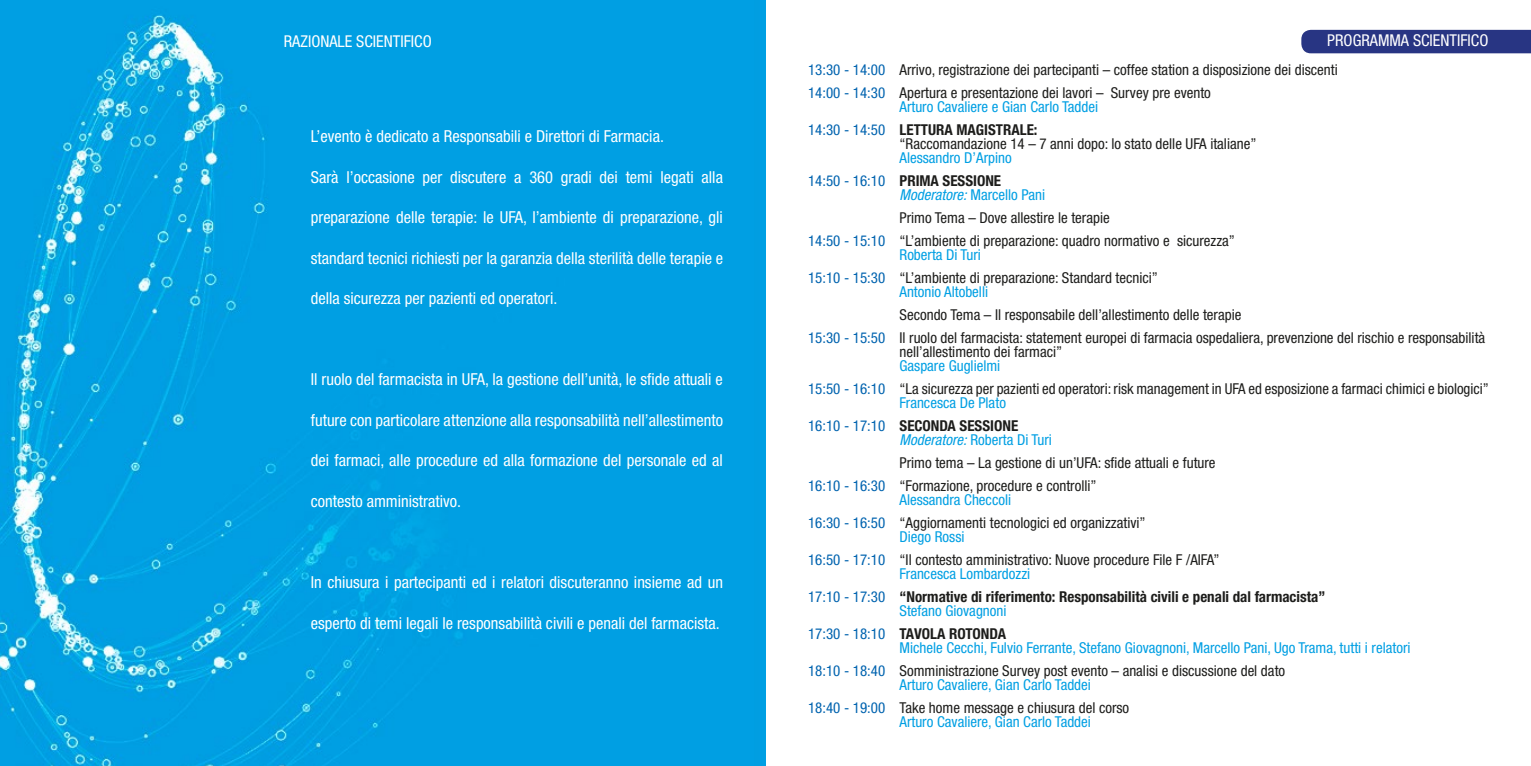
<style>
.page{position:relative;width:1531px;height:766px;background:#fff}
.page>*{position:absolute;margin:0;border:0;box-sizing:border-box;transform-origin:0 0}
.t1{font:condensed 16.5px "Helvetica Neue LT Std";color:#fff}
.t2{font:condensed 16.35px "Helvetica Neue LT Std";color:#fff}
.t3{font:condensed 15px/22.8px "Helvetica Neue LT Std";color:#1d1d1b}
.t4{font:condensed 15px/22.8px "Helvetica Neue LT Std";color:#009fe3}
.t5{font:700 condensed 15px/22.8px "Helvetica Neue LT Std";color:#1d1d1b}
.s1{color:#0063af}
.s2{font-weight:700;color:#1d1d1b}
.s3{font-style:italic}
.s4{color:#009fe3}
.s5{font-weight:400;color:#009fe3}
.s6{font-weight:400;color:#0063af}
.s7{color:#1d1d1b}
</style>
<div class="page">
<div style="left:0;top:0;width:766px;height:765px;background:#009fe3"></div>
<div style="left:1301px;top:30px;width:230px;height:23px;background:#283583"></div>
<p class="t2" style="left:284px;top:32px;width:149px">RAZIONALE SCIENTIFICO</p>
<p class="t1" style="left:311px;top:127px;width:355px">L’evento è dedicato a Responsabili e Direttori di Farmacia.</p>
<p class="t1" style="left:311px;top:167px;width:414px">Sarà l’occasione per discutere a 360 gradi dei temi legati alla</p>
<p class="t1" style="left:311px;top:208px;width:414px">preparazione delle terapie: le UFA, l’ambiente di preparazione, gli</p>
<p class="t1" style="left:311px;top:248px;width:414px">standard tecnici richiesti per la garanzia della sterilità delle terapie e</p>
<p class="t1" style="left:311px;top:289px;width:248px">della sicurezza per pazienti ed operatori.</p>
<p class="t1" style="left:311px;top:370px;width:414px">Il ruolo del farmacista in UFA, la gestione dell’unità, le sfide attuali e</p>
<p class="t1" style="left:311px;top:410px;width:414px">future con particolare attenzione alla responsabilità nell’allestimento</p>
<p class="t1" style="left:311px;top:451px;width:414px">dei farmaci, alle procedure ed alla formazione del personale ed al</p>
<p class="t1" style="left:311px;top:491px;width:152px">contesto amministrativo.</p>
<p class="t1" style="left:311px;top:572px;width:414px">In chiusura i partecipanti ed i relatori discuteranno insieme ad un</p>
<p class="t1" style="left:311px;top:613px;width:410px">esperto di temi legali le responsabilità civili e penali del farmacista.</p>
<p class="t2" style="left:1327px;top:31px;width:163px">PROGRAMMA SCIENTIFICO</p>
<p class="t3" style="left:808px;top:58px;width:531px"><span class="s1">13:30 - 14:00</span> Arrivo, registrazione dei partecipanti – coffee station a disposizione dei discenti<br><span class="s1">14:00 - 14:30</span> Apertura e presentazione dei lavori – Survey pre evento</p>
<p class="t4" style="left:808px;top:95px;width:292px;text-indent:92px">Arturo Cavaliere e Gian Carlo Taddei<br><span class="s1">14:30 - 14:50</span> <span class="s2">LETTURA MAGISTRALE:</span></p>
<p class="t3" style="left:899px;top:132px;width:358px">“Raccomandazione 14 – 7 anni dopo: lo stato delle UFA italiane”</p>
<p class="t4" style="left:808px;top:146px;width:205px;text-indent:92px">Alessandro D’Arpino<br><span class="s1">14:50 - 16:10</span> <span class="s2">PRIMA SESSIONE</span></p>
<p class="t4" style="left:899px;top:183px;width:147px"><span class="s3">Moderatore:</span> Marcello Pani</p>
<p class="t3" style="left:899px;top:206px;width:212px">Primo Tema – Dove allestire le terapie</p>
<p class="t3" style="left:808px;top:229px;width:428px"><span class="s1">14:50 - 15:10</span> “L’ambiente di preparazione: quadro normativo e sicurezza”</p>
<p class="t3" style="left:808px;top:243px;width:351px;text-indent:92px"><span class="s4">Roberta Di Turi<br></span><span class="s1">15:10 - 15:30</span> “L’ambiente di preparazione: Standard tecnici”</p>
<p class="t4" style="left:899px;top:280px;width:90px">Antonio Altobelli</p>
<p class="t3" style="left:808px;top:303px;width:679px;text-indent:92px">Secondo Tema – Il responsabile dell’allestimento delle terapie<br><span class="s1">15:30 - 15:50</span> Il ruolo del farmacista: statement europei di farmacia ospedaliera, prevenzione del rischio e responsabilità</p>
<p class="t3" style="left:899px;top:340px;width:164px">nell’allestimento dei farmaci”</p>
<p class="t3" style="left:808px;top:354px;width:682px;text-indent:92px"><span class="s4">Gaspare Guglielmi<br></span><span class="s1">15:50 - 16:10</span> “La sicurezza per pazienti ed operatori: risk management in UFA ed esposizione a farmaci chimici e biologici”</p>
<p class="t4" style="left:808px;top:391px;width:212px;text-indent:92px">Francesca De Plato<br><span class="s1">16:10 - 17:10</span> <span class="s2">SECONDA SESSIONE</span></p>
<p class="t4" style="left:899px;top:428px;width:154px"><span class="s3">Moderatore:</span> Roberta Di Turi</p>
<p class="t3" style="left:899px;top:451px;width:318px">Primo tema – La gestione di un’UFA: sfide attuali e future</p>
<p class="t3" style="left:808px;top:474px;width:290px"><span class="s1">16:10 - 16:30</span> “Formazione, procedure e controlli”</p>
<p class="t3" style="left:808px;top:488px;width:339px;text-indent:92px"><span class="s4">Alessandra Checcoli<br></span><span class="s1">16:30 - 16:50</span> “Aggiornamenti tecnologici ed organizzativi”</p>
<p class="t3" style="left:808px;top:525px;width:413px;text-indent:92px"><span class="s4">Diego Rossi<br></span><span class="s1">16:50 - 17:10</span> “Il contesto amministrativo: Nuove procedure File F /AIFA”</p>
<p class="t5" style="left:808px;top:562px;width:519px;text-indent:92px"><span class="s5">Francesca Lombardozzi<br></span><span class="s6">17:10 - 17:30</span> “Normative di riferimento: Responsabilità civili e penali dal farmacista”</p>
<p class="t4" style="left:808px;top:599px;width:200px;text-align:right">Stefano Giovagnoni<br><span class="s1">17:30 - 18:10</span> <span class="s2">TAVOLA ROTONDA</span></p>
<p class="t4" style="left:808px;top:636px;width:604px;text-indent:92px">Michele Cecchi, Fulvio Ferrante, Stefano Giovagnoni, Marcello Pani, Ugo Trama, tutti i relatori<br><span class="s1">18:10 - 18:40</span> <span class="s7">Somministrazione Survey post evento – analisi e discussione del dato</span></p>
<p class="t3" style="left:808px;top:673px;width:323px;text-indent:92px"><span class="s4">Arturo Cavaliere, Gian Carlo Taddei<br></span><span class="s1">18:40 - 19:00</span> Take home message e chiusura del corso</p>
<p class="t4" style="left:899px;top:710px;width:193px">Arturo Cavaliere, Gian Carlo Taddei</p>
</div>
